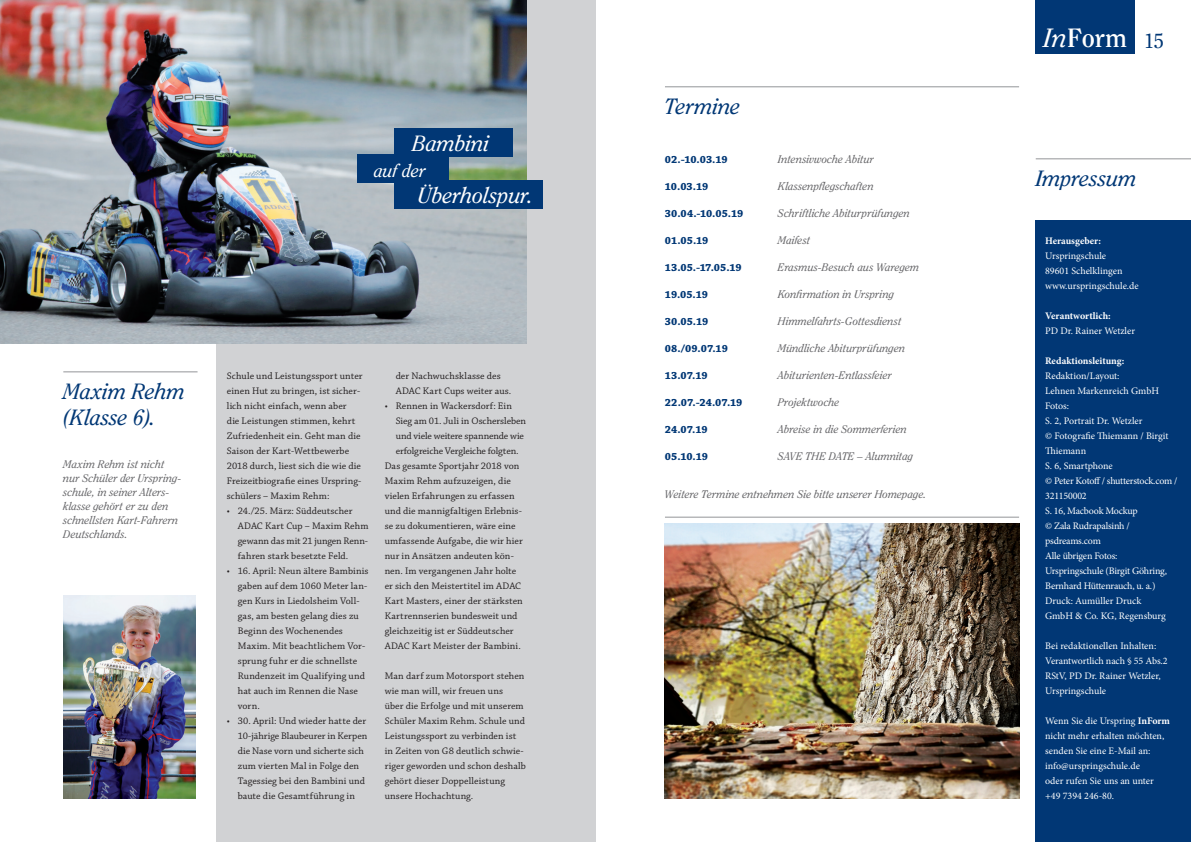
<style>
.page{position:relative;width:1191px;height:842px;background:#fff}
.page>*{position:absolute;margin:0;border:0;box-sizing:border-box;transform-origin:0 0}
.t1{font:700 26.4px "Clearface Std";color:#fff}
.t2{font:italic 22px/26px "Clearface Std";letter-spacing:-.01em;color:#013775}
.t3{font:italic 22px "Clearface Std";letter-spacing:-.01em;color:#fff}
.t4{font:italic 18px "Clearface Std";letter-spacing:-.005em;color:#fff}
.t5{font:italic 11px/14px "Clearface Std";letter-spacing:-.005em;color:#67676a}
.t6{font:700 11px "Chaparral Pro";color:#013775}
.t7{font:10px/15px "Chaparral Pro";letter-spacing:.005em;color:#231f20}
.t8{font:10px/15px "Minion Pro";letter-spacing:-.005em;color:#fff}
.t9{font:10px "Chaparral Pro";letter-spacing:-.015em;color:#231f20}
.t10{font:700 10px "Minion Pro";letter-spacing:-.005em;color:#fff}
.s1{font-weight:400;font-style:italic}
.s2{font-weight:400;font-size:20.3px;color:#013775}
.s3{font-weight:700}
</style>
<div class="page">
<div style="left:215px;top:0;width:380px;height:842px;background:#d1d2d4"></div>
<div style="left:1035px;top:220px;width:156px;height:622px;background:#013775"></div>
<hr style="left:63px;top:371px;width:134px;height:1px;background:#939598">
<hr style="left:1035px;top:158px;width:156px;height:1px;background:#939598">
<hr style="left:665px;top:86px;width:354px;height:1px;background:#939598">
<hr style="left:665px;top:517px;width:354px;height:1px;background:#939598">
<img style="left:0;top:0;width:526px;height:343px">
<div style="left:1035px;top:0;width:100px;height:54px;background:#013775"></div>
<img style="left:63px;top:595px;width:133px;height:204px">
<div style="left:394px;top:128px;width:119px;height:29px;background:#013775"></div>
<div style="left:394px;top:180px;width:149px;height:29px;background:#013775"></div>
<div style="left:357px;top:155px;width:92px;height:28px;background:#013775"></div>
<img style="left:665px;top:523px;width:354px;height:276px">
<h2 class="t3" style="left:413px;top:130px;width:78px">Bambini</h2>
<h3 class="t4" style="left:374px;top:160px;width:54px">auf der</h3>
<h2 class="t3" style="left:418px;top:182px;width:116px">Überholspur.</h2>
<h2 class="t2" style="left:63px;top:378px;width:123px">Maxim Rehm (Klasse 6).</h2>
<p class="t5" style="left:63px;top:457px;width:119px">Maxim Rehm ist nicht nur Schüler der Urspring&shy;schule, in seiner Alters&shy;klasse gehört er zu den schnellsten Kart-Fahrern<br>Deutschlands.</p>
<p class="t7" style="left:227px;top:369px;width:137px">Schule und Leistungssport unter einen Hut zu bringen, ist sicher&shy;lich nicht einfach, wenn aber<br>die Leistungen stimmen, kehrt<br>Zufriedenheit ein. Geht man die<br>Saison der Kart-Wettbewerbe<br>2018 durch, liest sich die wie die<br>Freizeitbiografie eines Urspring&shy;schülers – Maxim Rehm:</p>
<p class="t7" style="left:238px;top:504px;width:132px;text-indent:-11px">• 24./25. März: Süddeutscher<br>ADAC Kart Cup – Maxim Rehm gewann das mit 21 jungen Renn&shy;fahren stark besetzte Feld.</p>
<p class="t7" style="left:238px;top:564px;width:132px;text-indent:-11px">• 16. April: Neun ältere Bambinis gaben auf dem 1060 Meter lan&shy;gen Kurs in Liedolsheim Voll&shy;gas, am besten gelang dies zu<br>Beginn des Wochenendes<br>Maxim. Mit beachtlichem Vor&shy;sprung fuhr er die schnellste<br>Rundenzeit im Qualifying und hat auch im Rennen die Nase vorn.</p>
<p class="t7" style="left:238px;top:714px;width:131px;text-indent:-11px">• 30. April: Und wieder hatte der<br>10-jährige Blaubeurer in Kerpen die Nase vorn und sicherte sich zum vierten Mal in Folge den<br>Tagessieg bei den Bambini und baute die Gesamtführung in</p>
<p class="t7" style="left:396px;top:369px;width:117px">der Nachwuchsklasse des<br>ADAC Kart Cups weiter aus.</p>
<p class="t7" style="left:385px;top:399px;width:129px">• Rennen in Wackersdorf: Ein</p>
<p class="t7" style="left:396px;top:414px;width:132px">Sieg am 01. Juli in Oschersleben</p>
<p class="t9" style="left:396px;top:430px;width:130px">und viele weitere spannende wie</p>
<p class="t9" style="left:396px;top:445px;width:124px">erfolgreiche Vergleiche folgten.</p>
<p class="t7" style="left:385px;top:459px;width:136px">Das gesamte Sportjahr 2018 von</p>
<p class="t7" style="left:385px;top:474px;width:128px">Maxim Rehm aufzuzeigen, die</p>
<p class="t7" style="left:385px;top:489px;width:131px">vielen Erfahrungen zu erfassen</p>
<p class="t7" style="left:385px;top:504px;width:139px">und die mannigfaltigen Erlebnis-</p>
<p class="t7" style="left:385px;top:519px;width:132px">se zu dokumentieren, wäre eine</p>
<p class="t7" style="left:385px;top:534px;width:140px">umfassende Aufgabe, die wir hier</p>
<p class="t7" style="left:385px;top:549px;width:131px">nur in Ansätzen andeuten kön-</p>
<p class="t7" style="left:385px;top:564px;width:133px">nen. Im vergangenen Jahr holte</p>
<p class="t7" style="left:385px;top:579px;width:138px">er sich den Meistertitel im ADAC</p>
<p class="t7" style="left:385px;top:594px;width:140px">Kart Masters, einer der stärksten</p>
<p class="t7" style="left:385px;top:609px;width:134px">Kartrennserien bundesweit und</p>
<p class="t7" style="left:385px;top:624px;width:130px">gleichzeitig ist er Süddeutscher</p>
<p class="t7" style="left:385px;top:639px;width:138px">ADAC Kart Meister der Bambini.</p>
<p class="t7" style="left:385px;top:669px;width:143px">Man darf zum Motorsport stehen wie man will, wir freuen uns<br>über die Erfolge und mit unserem<br>Schüler Maxim Rehm. Schule und<br>Leistungssport zu verbinden ist in Zeiten von G8 deutlich schwie&shy;riger geworden und schon deshalb gehört dieser Doppelleistung unsere Hochachtung.</p>
<h2 class="t2" style="left:665px;top:93px;width:77px">Termine</h2>
<p class="t5" style="left:778px;top:152px;width:98px">Intensivwoche Abitur</p>
<p class="t5" style="left:778px;top:179px;width:97px">Klassenpflegschaften</p>
<p class="t5" style="left:778px;top:206px;width:134px">Schriftliche Abiturprüfungen</p>
<p class="t5" style="left:778px;top:233px;width:34px">Maifest</p>
<p class="t5" style="left:778px;top:260px;width:143px">Erasmus-Besuch aus Waregem</p>
<p class="t5" style="left:778px;top:287px;width:118px">Konfirmation in Urspring</p>
<p class="t5" style="left:778px;top:314px;width:125px">Himmelfahrts-Gottesdienst</p>
<p class="t5" style="left:778px;top:341px;width:129px">Mündliche Abiturprüfungen</p>
<p class="t5" style="left:778px;top:368px;width:116px">Abiturienten-Entlassfeier</p>
<p class="t5" style="left:778px;top:395px;width:63px">Projektwoche</p>
<p class="t5" style="left:778px;top:422px;width:131px">Abreise in die Sommerferien</p>
<p class="t5" style="left:778px;top:449px;width:137px">SAVE THE DATE – Alumnitag</p>
<p class="t5" style="left:665px;top:487px;width:263px">Weitere Termine entnehmen Sie bitte unserer Homepage.</p>
<p class="t6" style="left:665px;top:153px;width:64px">02.-10.03.19</p>
<p class="t6" style="left:665px;top:180px;width:45px">10.03.19</p>
<p class="t6" style="left:665px;top:207px;width:80px">30.04.-10.05.19</p>
<p class="t6" style="left:665px;top:234px;width:45px">01.05.19</p>
<p class="t6" style="left:665px;top:261px;width:78px">13.05.-17.05.19</p>
<p class="t6" style="left:665px;top:288px;width:45px">19.05.19</p>
<p class="t6" style="left:665px;top:315px;width:45px">30.05.19</p>
<p class="t6" style="left:665px;top:342px;width:64px">08./09.07.19</p>
<p class="t6" style="left:665px;top:369px;width:44px">13.07.19</p>
<p class="t6" style="left:665px;top:396px;width:79px">22.07.-24.07.19</p>
<p class="t6" style="left:665px;top:423px;width:44px">24.07.19</p>
<p class="t6" style="left:665px;top:450px;width:45px">05.10.19</p>
<h1 class="t1" style="left:1043px;top:22px;width:122px"><span class="s1">In</span>Form <span class="s2">15</span></h1>
<h2 class="t2" style="left:1035px;top:165px;width:102px">Impressum</h2>
<p class="t10" style="left:1045px;top:234px;width:57px">Herausgeber:</p>
<p class="t8" style="left:1045px;top:248px;width:95px">Urspringschule<br>89601 Schelklingen www.urspringschule.de</p>
<p class="t10" style="left:1045px;top:309px;width:67px">Verantwortlich:</p>
<p class="t8" style="left:1045px;top:323px;width:91px">PD Dr. Rainer Wetzler</p>
<p class="t10" style="left:1045px;top:354px;width:81px">Redaktionsleitung:</p>
<p class="t8" style="left:1045px;top:368px;width:134px">Redaktion/Layout:<br>Lehnen Markenreich GmbH<br>Fotos:<br>S. 2, Portrait Dr. Wetzler<br>© Fotografie Thiemann / Birgit<br>Thiemann<br>S. 6, Smartphone<br>© Peter Kotoff / shutterstock.com /<br>321150002<br>S. 16, Macbook Mockup<br>© Zala Rudrapalsinh / psdreams.com<br>Alle übrigen Fotos:<br>Urspringschule (Birgit Göhring,<br>Bernhard Hüttenrauch, u. a.)<br>Druck: Aumüller Druck<br>GmbH &amp; Co. KG, Regensburg</p>
<p class="t8" style="left:1045px;top:638px;width:124px">Bei redaktionellen Inhalten:<br>Verantwortlich nach § 55 Abs.2<br>RStV, PD Dr. Rainer Wetzler,<br>Urspringschule</p>
<p class="t8" style="left:1045px;top:713px;width:126px">Wenn Sie die Urspring <span class="s3">InForm </span>nicht mehr erhalten möchten, senden Sie eine E-Mail an: info@urspringschule.de<br>oder rufen Sie uns an unter +49 7394 246-80.</p>
</div>
